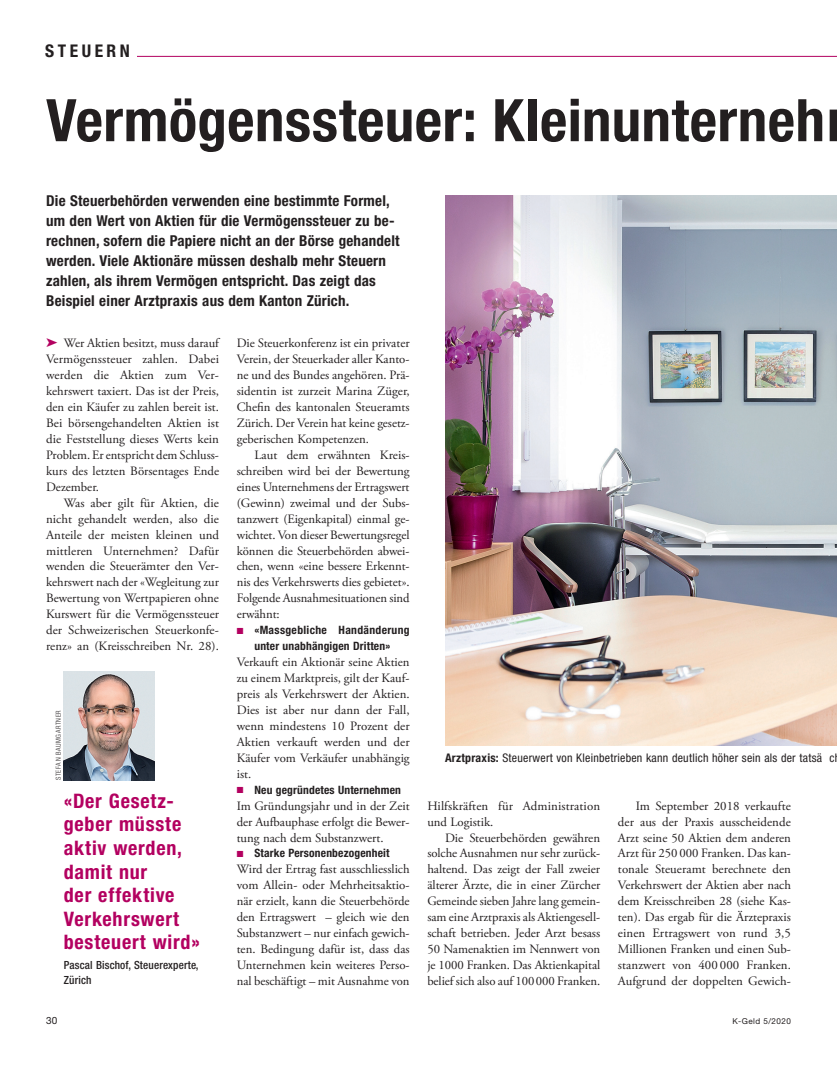
<style>
.page{position:relative;width:837px;height:1074px;background:#fff}
.page>*{position:absolute;margin:0;border:0;box-sizing:border-box;transform-origin:0 0}
.t1{font:700 condensed 58.75px "Helvetica Neue LT Std";letter-spacing:.01em;color:#231f20}
.t2{font:700 condensed 20px/23.5px "Helvetica Neue LT Std";letter-spacing:.04em;color:#b30160}
.t3{font:700 condensed 17.5px "Helvetica Neue LT Std";letter-spacing:.2em;color:#231f20}
.t4{font:700 condensed 15px/20px "Helvetica Neue LT Std";letter-spacing:.015em;color:#231f20}
.t5{font:12.75px/16px "Adobe Garamond Pro";color:#231f20;text-align:justify}
.t6{font:condensed 11.88px "Helvetica Neue LT Std";letter-spacing:.02em;color:#231f20}
.t7{font:700 condensed 11.5px/16px "Helvetica Neue LT Std";letter-spacing:.015em;color:#231f20;text-align:center}
.t8{font:500 condensed 11.25px/16px "Helvetica Neue LT Std";letter-spacing:.015em;color:#231f20}
.t9{font:10px "Helvetica Neue LT Std";color:#231f20}
.t10{font:8.12px "Helvetica Neue LT Std";letter-spacing:.05em;color:#231f20}
.t11{font:300 condensed 6.88px "Helvetica Neue LT Std";letter-spacing:.09em;color:#231f20}
.s1{font-family:"Zipp Dummbazz";color:#b30160}
.s2{font-family:"Zipp Dummbazz";font-weight:400;font-stretch:normal;font-size:8.75px;color:#b30160}
.s3{font-weight:700}
</style>
<div class="page">
<hr style="left:64px;top:56px;width:772px;height:1px;background:#b30160">
<div style="left:45px;top:44px;width:92px;height:18px;background:#fff"></div>
<img style="left:445px;top:196px;width:391px;height:550px">
<img style="left:64px;top:671px;width:90px;height:109px">
<h3 class="t3" style="left:45px;top:40px;width:86px">Steuern</h3>
<h1 class="t1" style="left:46px;top:85px;width:780px">Vermögenssteuer: Kleinunterneh</h1>
<p class="t4" style="left:46px;top:191px;width:355px">Die Steuerbehörden verwenden eine bestimmte Formel, um den Wert von Aktien für die Vermögenssteuer zu be&shy;rechnen, sofern die Papiere nicht an der Börse gehandelt werden. Viele Aktionäre müssen deshalb mehr Steuern zahlen, als ihrem Vermögen entspricht. Das zeigt das Beispiel einer Arztpraxis aus dem Kanton Zürich.</p>
<p class="t5" style="left:46px;top:336px;width:174px"><span class="s1">‰</span> Wer Aktien besitzt, muss darauf Vermögenssteuer zahlen. Dabei werden die Aktien zum Ver&shy;kehrswert taxiert. Das ist der Preis, den ein Käufer zu zahlen bereit ist.<br>Bei börsengehandelten Aktien ist die Feststellung dieses Werts kein Problem. Er entspricht dem Schluss&shy;kurs des letzten Börsentages Ende Dezember.</p>
<p class="t5" style="left:46px;top:495px;width:174px;text-indent:18px">Was aber gilt für Aktien, die nicht gehandelt werden, also die Anteile der meisten kleinen und mittleren Unternehmen? Dafür wenden die Steuerämter den Ver&shy;kehrswert nach der «Wegleitung zur Bewertung von Wertpapieren ohne Kurswert für die Vermögenssteuer der Schweizerischen Steuerkonfe&shy;renz» an (Kreisschreiben Nr. 28).</p>
<p class="t5" style="left:237px;top:336px;width:174px">Die Steuerkonferenz ist ein privater Verein, der Steuerkader aller Kanto&shy;ne und des Bundes angehören. Prä&shy;sidentin ist zurzeit Marina Züger, Chefin des kantonalen Steueramts Zürich. Der Verein hat keine gesetz&shy;geberischen Kompetenzen.</p>
<p class="t5" style="left:237px;top:447px;width:174px;text-indent:18px">Laut dem erwähnten Kreis&shy;schreiben wird bei der Bewertung eines Unternehmens der Ertragswert (Gewinn) zweimal und der Subs&shy;tanzwert (Eigenkapital) einmal ge&shy;wichtet. Von dieser Bewertungsregel können die Steuerbehörden abwei&shy;chen, wenn «eine bessere Erkennt&shy;nis des Verkehrswerts dies gebietet».<br>Folgende Ausnahmesituationen sind erwähnt:</p>
<p class="t7" style="left:237px;top:622px;width:174px"><span class="s2">N</span> «Massgebliche Handänderung unter unabhängigen Dritten»</p>
<p class="t5" style="left:237px;top:654px;width:174px">Verkauft ein Aktionär seine Aktien zu einem Marktpreis, gilt der Kauf&shy;preis als Verkehrswert der Aktien.<br>Dies ist aber nur dann der Fall, wenn mindestens 10 Prozent der Aktien verkauft werden und der Käufer vom Verkäufer unabhängig ist.</p>
<p class="t7" style="left:237px;top:781px;width:166px"><span class="s2">N</span> Neu gegründetes Unternehmen</p>
<p class="t5" style="left:237px;top:798px;width:174px">Im Gründungsjahr und in der Zeit der Aufbauphase erfolgt die Bewer&shy;tung nach dem Substanzwert.</p>
<p class="t7" style="left:237px;top:845px;width:154px"><span class="s2">N</span> Starke Personenbezogenheit</p>
<p class="t5" style="left:237px;top:862px;width:174px">Wird der Ertrag fast ausschliesslich vom Allein- oder Mehrheitsaktio&shy;när erzielt, kann die Steuerbehörde den Ertragswert – gleich wie den Substanzwert – nur einfach gewich&shy;ten. Bedingung dafür ist, dass das Unternehmen kein weiteres Perso&shy;nal beschäftigt – mit Ausnahme von</p>
<p class="t11" style="left:54px;top:780px;width:71px;rotate:-90deg">Stefan Baumgartner</p>
<h2 class="t2" style="left:64px;top:789px;width:137px">«Der Gesetz&shy;geber müsste aktiv werden, damit nur<br>der effektive<br>Verkehrswert besteuert wird»</h2>
<p class="t8" style="left:64px;top:956px;width:136px">Pascal Bischof, Steuerexperte,<br>Zürich</p>
<p class="t6" style="left:445px;top:750px;width:390px"><span class="s3">Arztpraxis:</span> Steuerwert von Kleinbetrieben kann deutlich höher sein als der tatsä c</p>
<p class="t5" style="left:427px;top:798px;width:174px">Hilfskräften für Administration und Logistik.</p>
<p class="t5" style="left:427px;top:830px;width:174px;text-indent:18px">Die Steuerbehörden gewähren solche Ausnahmen nur sehr zurück&shy;haltend. Das zeigt der Fall zweier älterer Ärzte, die in einer Zürcher Gemeinde sieben Jahre lang gemein&shy;sam eine Arztpraxis als Aktiengesell&shy;schaft betrieben. Jeder Arzt besass 50 Namenaktien im Nennwert von je 1000 Franken. Das Aktienkapital belief sich also auf 100000 Franken.</p>
<p class="t5" style="left:617px;top:798px;width:174px;text-indent:18px">Im September 2018 verkaufte der aus der Praxis ausscheidende Arzt seine 50 Aktien dem anderen Arzt für 250 000 Franken. Das kan&shy;tonale Steueramt berechnete den Verkehrswert der Aktien aber nach dem Kreisschreiben 28 (siehe Kas&shy;ten). Das ergab für die Ärztepraxis einen Ertragswert von rund 3,5<br>Millionen Franken und einen Sub&shy;stanzwert von 400 000 Franken.<br>Aufgrund der doppelten Gewich-</p>
<p class="t9" style="left:46px;top:1014px;width:13px">30</p>
<p class="t10" style="left:732px;top:1016px;width:60px">K-Geld 5/2020</p>
</div>
